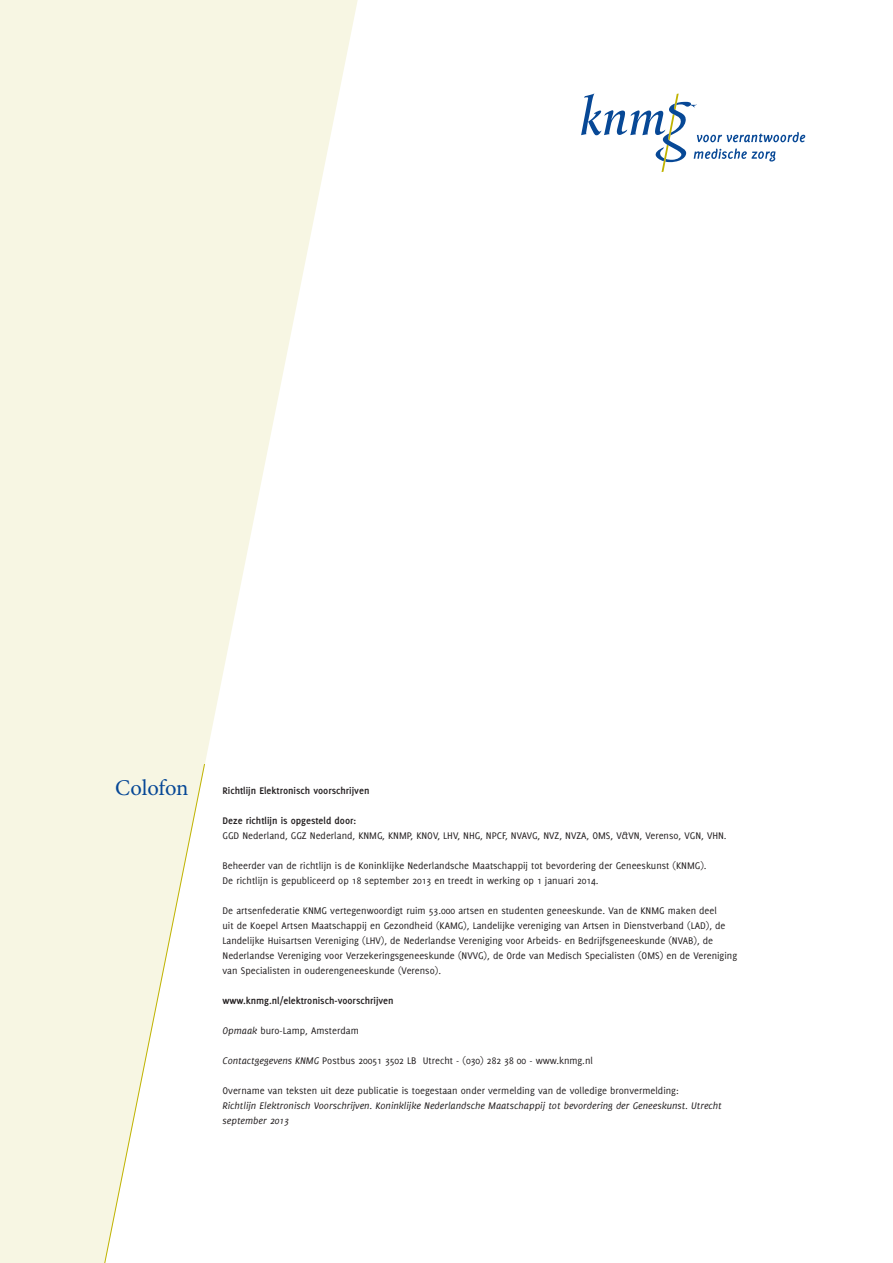
<style>
.page{position:relative;width:893px;height:1263px;background:#fff}
.page>*{position:absolute;margin:0;border:0;box-sizing:border-box;transform-origin:0 0}
.t1{font:22.5px "Minion Pro";letter-spacing:-.01em;color:#074896}
.t2{font:10.5px/15px "Delicious";color:#231f20}
.t3{font:italic 10.5px/15px "Delicious";color:#231f20}
.t4{font:700 10.5px "Delicious";color:#231f20}
.s1{font-style:italic}
</style>
<div class="page">
<svg style="left:581px;top:93px;width:224px;height:79px"></svg>
<svg style="left:0;top:0;width:358px;height:1263px;fill:#f7f6e3"></svg>
<svg style="left:101px;top:763px;width:104px;height:500px"></svg>
<h1 class="t1" style="left:115px;top:774px;width:75px">Colofon</h1>
<p class="t4" style="left:223px;top:784px;width:148px">Richtlijn Elektronisch voorschrijven</p>
<p class="t4" style="left:223px;top:814px;width:135px">Deze richtlijn is opgesteld door:</p>
<p class="t2" style="left:223px;top:828px;width:506px">GGD Nederland, GGZ Nederland, KNMG, KNMP, KNOV, LHV, NHG, NPCF, NVAVG, NVZ, NVZA, OMS, V&amp;VN, Verenso, VGN, VHN.</p>
<p class="t2" style="left:223px;top:858px;width:486px">Beheerder van de richtlijn is de Koninklijke Nederlandsche Maatschappij tot bevordering der Geneeskunst (KNMG).<br>De richtlijn is gepubliceerd op 18 september 2013 en treedt in werking op 1 januari 2014.</p>
<p class="t2" style="left:223px;top:903px;width:516px">De artsenfederatie KNMG vertegenwoordigt ruim 53.000 artsen en studenten geneeskunde. Van de KNMG maken deel<br>uit de Koepel Artsen Maatschappij en Gezondheid (KAMG), Landelijke vereniging van Artsen in Dienstverband (LAD), de Landelijke Huisartsen Vereniging (LHV), de Nederlandse Vereniging voor Arbeids- en Bedrijfsgeneeskunde (NVAB), de Nederlandse Vereniging voor Verzekeringsgeneeskunde (NVVG), de Orde van Medisch Specialisten (OMS) en de Vereniging van Specialisten in ouderengeneeskunde (Verenso).</p>
<p class="t4" style="left:223px;top:994px;width:173px">www.knmg.nl/elektronisch-voorschrijven</p>
<p class="t2" style="left:223px;top:1023px;width:138px"><span class="s1">Opmaak</span> buro-Lamp, Amsterdam</p>
<p class="t2" style="left:223px;top:1053px;width:372px"><span class="s1">Contactgegevens KNMG</span> Postbus 20051 3502 LB Utrecht - (030) 282 38 00 - www.knmg.nl</p>
<p class="t2" style="left:223px;top:1083px;width:458px">Overname van teksten uit deze publicatie is toegestaan onder vermelding van de volledige bronvermelding:</p>
<p class="t3" style="left:223px;top:1098px;width:501px">Richtlijn Elektronisch Voorschrijven. Koninklijke Nederlandsche Maatschappij tot bevordering der Geneeskunst. Utrecht september 2013</p>
</div>
